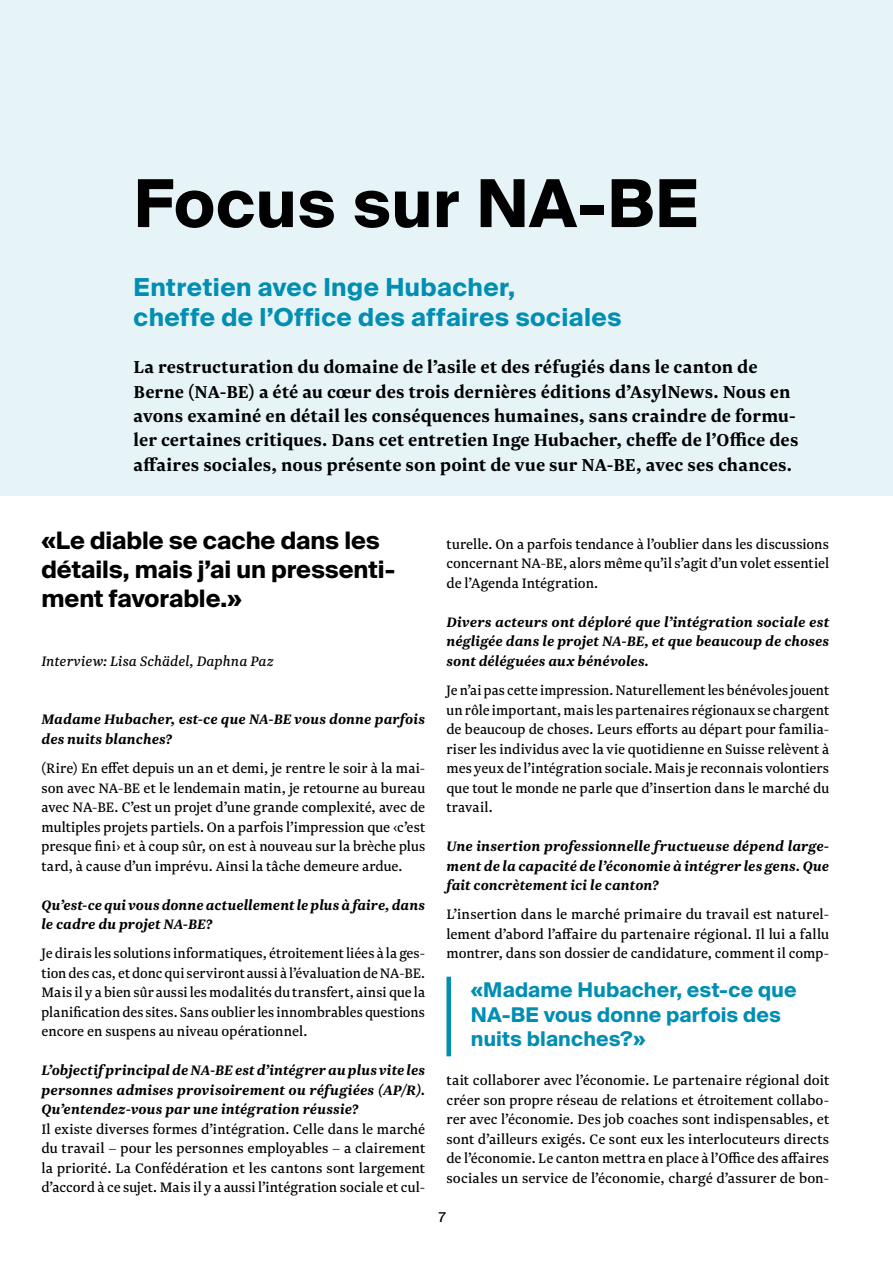
<style>
.page{position:relative;width:893px;height:1263px;background:#fff}
.page>*{position:absolute;margin:0;border:0;box-sizing:border-box;transform-origin:0 0}
.t1{font:700 66px "Suisse Intl";letter-spacing:.01em;color:#000}
.t2{font:700 24.75px/30px "Suisse Intl";letter-spacing:.015em;color:#008eb2}
.t3{font:700 24px/29.2px "Suisse Intl";letter-spacing:-.005em;color:#000}
.t4{font:700 20.25px/24.5px "Newzald";letter-spacing:.01em;color:#000}
.t5{font:700 20.25px/24.5px "Suisse Intl";letter-spacing:.01em;color:#008eb2}
.t6{font:16.05px/19.5px "Newzald";letter-spacing:.005em;color:#000;text-align:justify}
.t7{font:italic 700 16.05px/19.5px "Newzald";letter-spacing:.005em;color:#000;text-align:justify}
.t8{font:italic 16.05px "Newzald";letter-spacing:.005em;color:#000}
.t9{font:13.5px "Suisse Intl";color:#000}
</style>
<div class="page">
<div style="left:0;top:0;width:893px;height:495px;background:#e6f4f7"></div>
<div style="left:446px;top:977px;width:5px;height:79px;background:#008eb2"></div>
<h1 class="t1" style="left:134px;top:165px;width:567px">Focus sur NA-BE</h1>
<h2 class="t2" style="left:134px;top:272px;width:489px">Entretien avec Inge Hubacher,<br>cheffe de l’Office des affaires sociales</h2>
<p class="t4" style="left:134px;top:354px;width:666px">La restructuration du domaine de l’asile et des réfugiés dans le canton de Berne (NA-BE) a été au cœur des trois dernières éditions d’AsylNews. Nous en avons examiné en détail les conséquences humaines, sans craindre de formu&shy;ler certaines critiques. Dans cet entretien Inge Hubacher, cheffe de l’Office des affaires sociales, nous présente son point de vue sur NA-BE, avec ses chances.</p>
<h3 class="t3" style="left:41px;top:526px;width:355px">«Le diable se cache dans les détails, mais j’ai un pressenti&shy;ment favorable.»</h3>
<p class="t8" style="left:41px;top:651px;width:234px">Interview: Lisa Schädel, Daphna Paz</p>
<p class="t7" style="left:41px;top:709px;width:385px">Madame Hubacher, est-ce que NA-BE vous donne parfois des nuits blanches?</p>
<p class="t6" style="left:41px;top:758px;width:385px">(Rire) En effet depuis un an et demi, je rentre le soir à la mai&shy;son avec NA-BE et le lendemain matin, je retourne au bureau avec NA-BE. C’est un projet d’une grande complexité, avec de multiples projets partiels. On a parfois l’impression que ‹c’est presque fini› et à coup sûr, on est à nouveau sur la brèche plus tard, à cause d’un imprévu. Ainsi la tâche demeure ardue.</p>
<p class="t7" style="left:41px;top:894px;width:385px">Qu’est-ce qui vous donne actuellement le plus à faire, dans le cadre du projet NA-BE?</p>
<p class="t6" style="left:41px;top:943px;width:385px">Je dirais les solutions informatiques, étroitement liées à la ges&shy;tion des cas, et donc qui serviront aussi à l’évaluation de NA-BE.<br>Mais il y a bien sûr aussi les modalités du transfert, ainsi que la planification des sites. Sans oublier les innombrables questions encore en suspens au niveau opérationnel.</p>
<p class="t7" style="left:41px;top:1060px;width:385px">L’objectif principal de NA-BE est d’intégrer au plus vite les personnes admises provisoirement ou réfugiées (AP/R).<br>Qu’entendez-vous par une intégration réussie?</p>
<p class="t6" style="left:41px;top:1119px;width:385px">Il existe diverses formes d’intégration. Celle dans le marché du travail – pour les personnes employables – a clairement la priorité. La Confédération et les cantons sont largement d’accord à ce sujet. Mais il y a aussi l’intégration sociale et cul-</p>
<p class="t6" style="left:446px;top:534px;width:384px">turelle. On a parfois tendance à l’oublier dans les discussions concernant NA-BE, alors même qu’il s’agit d’un volet essentiel de l’Agenda Intégration.</p>
<p class="t7" style="left:446px;top:612px;width:384px">Divers acteurs ont déploré que l’intégration sociale est négligée dans le projet NA-BE, et que beaucoup de choses sont déléguées aux bénévoles.</p>
<p class="t6" style="left:446px;top:680px;width:384px">Je n’ai pas cette impression. Naturellement les bénévoles jouent un rôle important, mais les partenaires régionaux se chargent de beaucoup de choses. Leurs efforts au départ pour familia&shy;riser les individus avec la vie quotidienne en Suisse relèvent à mes yeux de l’intégration sociale. Mais je reconnais volontiers que tout le monde ne parle que d’insertion dans le marché du travail.</p>
<p class="t7" style="left:446px;top:836px;width:384px">Une insertion professionnelle fructueuse dépend large&shy;ment de la capacité de l’économie à intégrer les gens. Que fait concrètement ici le canton?</p>
<p class="t6" style="left:446px;top:904px;width:384px">L’insertion dans le marché primaire du travail est naturel&shy;lement d’abord l’affaire du partenaire régional. Il lui a fallu montrer, dans son dossier de candidature, comment il comp-</p>
<p class="t5" style="left:471px;top:978px;width:327px">«Madame Hubacher, est-ce que<br>NA-BE vous donne parfois des nuits blanches?»</p>
<p class="t6" style="left:446px;top:1070px;width:384px">tait collaborer avec l’économie. Le partenaire régional doit créer son propre réseau de relations et étroitement collabo&shy;rer avec l’économie. Des job coaches sont indispensables, et sont d’ailleurs exigés. Ce sont eux les interlocuteurs directs de l’économie. Le canton mettra en place à l’Office des affaires sociales un service de l’économie, chargé d’assurer de bon-</p>
<p class="t9" style="left:439px;top:1209px;width:8px">7</p>
</div>
